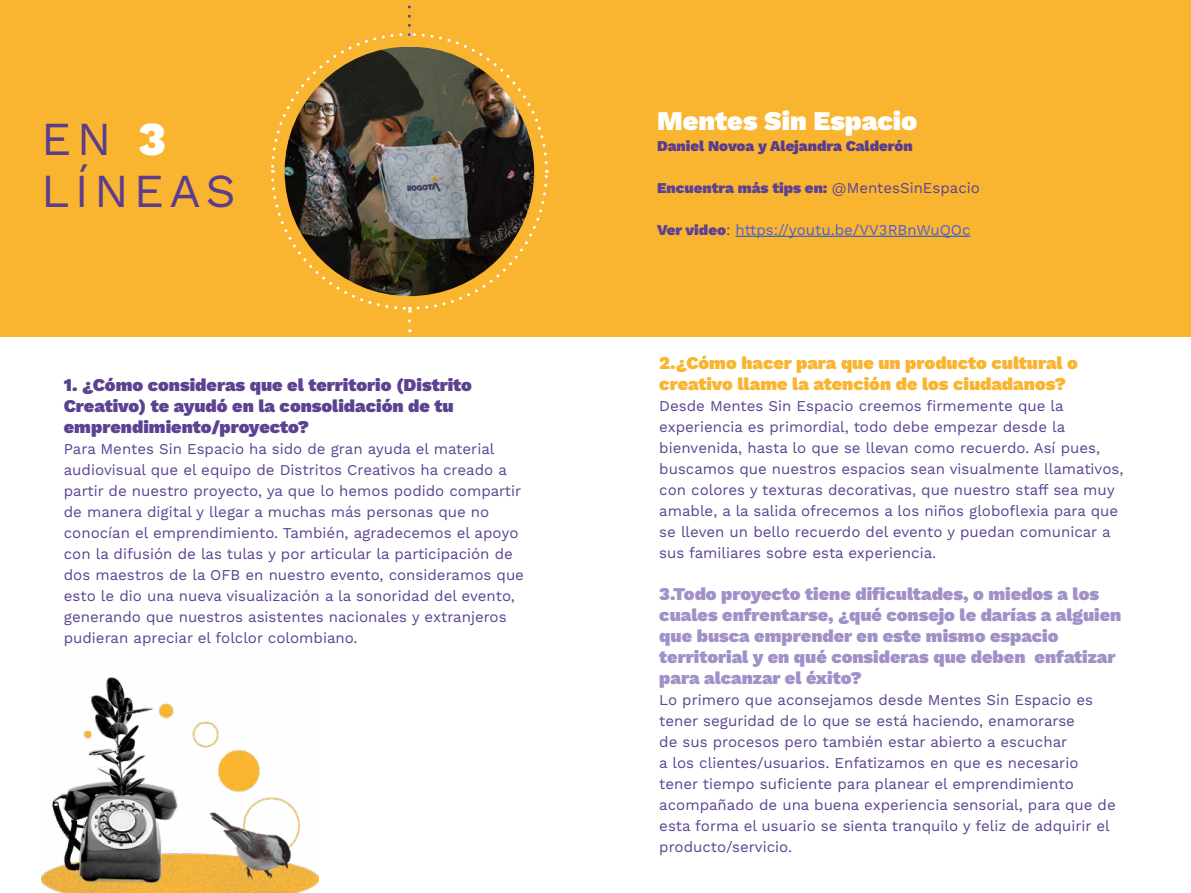
<style>
.page{position:relative;width:1191px;height:893px;background:#fff}
.page>*{position:absolute;margin:0;border:0;box-sizing:border-box;transform-origin:0 0}
.titulo_noticia{font:47.4px/52.1px "Work Sans";letter-spacing:.11em;color:#5c3d8d}
.Cuerpo_de_texto{font:900 27px "Work Sans";color:#fff}
.Cuerpo_de_texto-2{font:900 18px/21px "Work Sans";color:#a191c8}
.Cuerpo_de_texto-3{font:900 18px/21px "Work Sans";color:#5c4291}
.Cuerpo_de_texto-4{font:900 18px/21px "Work Sans";color:#fab530}
.Cuerpo_de_texto-5{font:15px/21px "Work Sans";color:#5c4291}
.Cuerpo_de_texto-6{font:15px "Work Sans";color:#4f5cd6}
.Cuerpo_de_texto-7{font:900 15px "Work Sans";color:#5c4291}
.Cuerpo_de_texto-8{font:900 15px "Work Sans";color:#5c3d8d}
.s1{font-weight:800;color:#fff}
.s2{font-weight:400}
.s3{font-weight:900;color:#5c4291}
.s4{color:#5c4291}
</style>
<div class="page">
<div style="left:0;top:0;width:1191px;height:337px;background:#fab530"></div>
<hr style="left:735px;top:236px;width:235px;height:1px;background:#15c">
<svg style="left:271px;top:5px;width:278px;height:316px"></svg>
<img style="left:282px;top:47px;width:254px;height:251px">
<img style="left:41px;top:677px;width:278px;height:216px">
<p class="titulo_noticia" style="left:41px;top:115px;width:196px">EN <span class="s1">3<br></span>LÍNEAS</p>
<p class="Cuerpo_de_texto-3" style="left:64px;top:375px;width:410px">1. ¿Cómo consideras que el territorio (Distrito<br>Creativo) te ayudó en la consolidación de tu emprendimiento/proyecto?</p>
<p class="Cuerpo_de_texto-5" style="left:64px;top:439px;width:462px">Para Mentes Sin Espacio ha sido de gran ayuda el material audiovisual que el equipo de Distritos Creativos ha creado a partir de nuestro proyecto, ya que lo hemos podido compartir de manera digital y llegar a muchas más personas que no conocían el emprendimiento. También, agradecemos el apoyo con la difusión de las tulas y por articular la participación de dos maestros de la OFB en nuestro evento, consideramos que esto le dio una nueva visualización a la sonoridad del evento, generando que nuestros asistentes nacionales y extranjeros pudieran apreciar el folclor colombiano.</p>
<p class="Cuerpo_de_texto" style="left:657px;top:105px;width:262px">Mentes Sin Espacio</p>
<p class="Cuerpo_de_texto-8" style="left:657px;top:137px;width:257px">Daniel Novoa y Alejandra Calderón</p>
<p class="Cuerpo_de_texto-7" style="left:657px;top:179px;width:324px">Encuentra más tips en: <span class="s2">@MentesSinEspacio</span></p>
<p class="Cuerpo_de_texto-6" style="left:657px;top:221px;width:315px"><span class="s3">Ver video</span><span class="s4">:</span> https://youtu.be/VV3RBnWuQOc</p>
<p class="Cuerpo_de_texto-4" style="left:659px;top:354px;width:420px">2.¿Cómo hacer para que un producto cultural o creativo llame la atención de los ciudadanos?</p>
<p class="Cuerpo_de_texto-5" style="left:659px;top:396px;width:465px">Desde Mentes Sin Espacio creemos firmemente que la experiencia es primordial, todo debe empezar desde la bienvenida, hasta lo que se llevan como recuerdo. Así pues, buscamos que nuestros espacios sean visualmente llamativos, con colores y texturas decorativas, que nuestro staff sea muy amable, a la salida ofrecemos a los niños globoflexia para que se lleven un bello recuerdo del evento y puedan comunicar a sus familiares sobre esta experiencia.</p>
<p class="Cuerpo_de_texto-2" style="left:659px;top:585px;width:463px">3.Todo proyecto tiene dificultades, o miedos a los cuales enfrentarse, ¿qué consejo le darías a alguien que busca emprender en este mismo espacio territorial y en qué consideras que deben enfatizar para alcanzar el éxito?</p>
<p class="Cuerpo_de_texto-5" style="left:659px;top:690px;width:458px">Lo primero que aconsejamos desde Mentes Sin Espacio es tener seguridad de lo que se está haciendo, enamorarse<br>de sus procesos pero también estar abierto a escuchar<br>a los clientes/usuarios. Enfatizamos en que es necesario tener tiempo suficiente para planear el emprendimiento acompañado de una buena experiencia sensorial, para que de esta forma el usuario se sienta tranquilo y feliz de adquirir el producto/servicio.</p>
</div>
